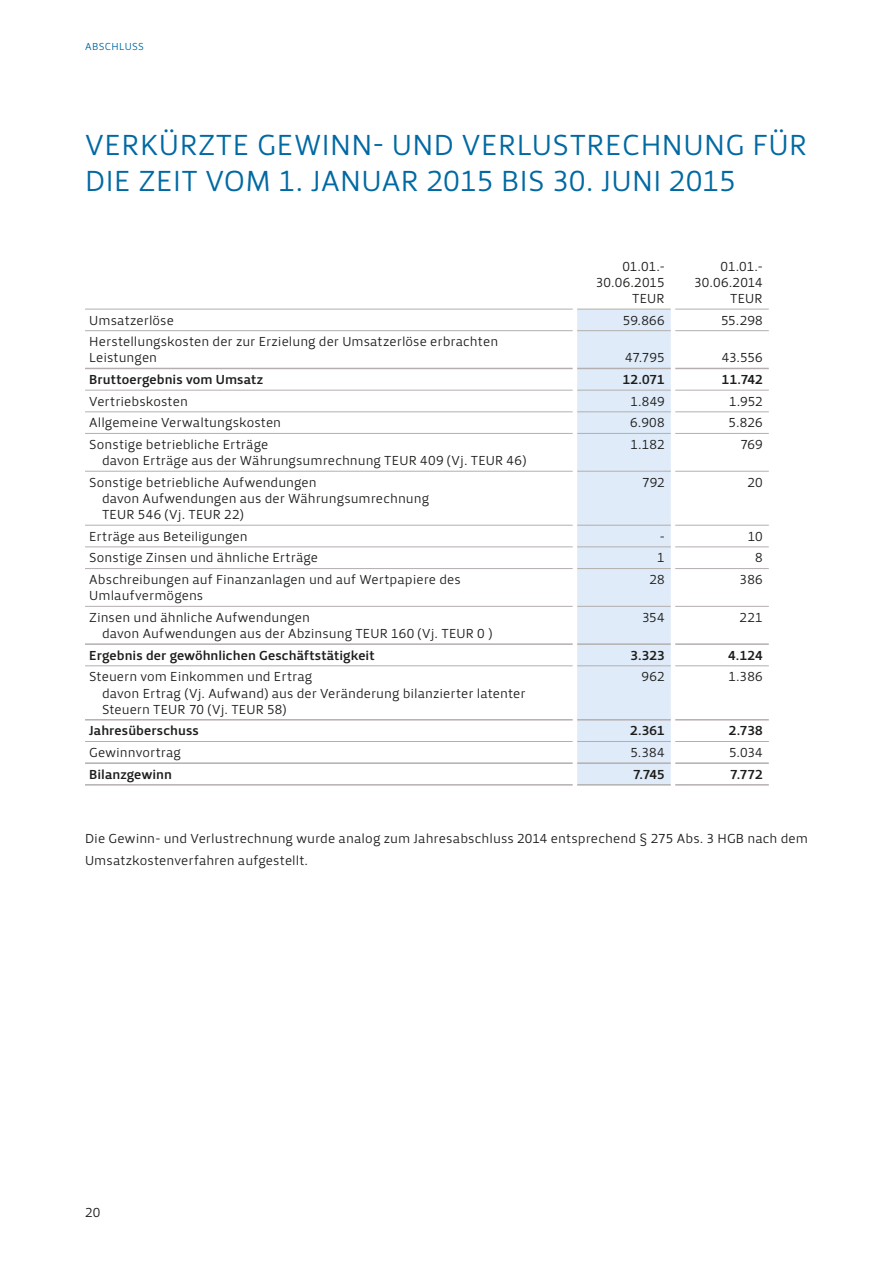
<style>
.page{position:relative;width:893px;height:1263px;background:#fff}
.page>*{position:absolute;margin:0;border:0;box-sizing:border-box;transform-origin:0 0}
.t1{font:30px/36px "Priva Pro One";letter-spacing:.015em;color:#0069a3}
.t2{font:13.5px/16.2px "Priva Pro One";color:#1d1d1b}
.t3{font:13.5px "Priva Pro Three";letter-spacing:.005em;color:#1d1d1b}
.t4{font:10.5px "Priva Pro One";letter-spacing:.03em;color:#0069a3}
</style>
<div class="page">
<div style="left:577px;top:310px;width:94px;height:474px;background:#dfebf9"></div>
<hr style="left:85px;top:309px;width:488px;height:1px;background:#b4afae">
<hr style="left:577px;top:309px;width:94px;height:1px;background:#b4afae">
<hr style="left:675px;top:309px;width:94px;height:1px;background:#b4afae">
<hr style="left:85px;top:330px;width:488px;height:1px;background:#b4afae">
<hr style="left:577px;top:330px;width:94px;height:1px;background:#b4afae">
<hr style="left:675px;top:330px;width:94px;height:1px;background:#b4afae">
<hr style="left:85px;top:390px;width:488px;height:1px;background:#b4afae">
<hr style="left:577px;top:390px;width:94px;height:1px;background:#b4afae">
<hr style="left:675px;top:390px;width:94px;height:1px;background:#b4afae">
<hr style="left:85px;top:411px;width:488px;height:1px;background:#b4afae">
<hr style="left:577px;top:411px;width:94px;height:1px;background:#b4afae">
<hr style="left:675px;top:411px;width:94px;height:1px;background:#b4afae">
<hr style="left:85px;top:433px;width:488px;height:1px;background:#b4afae">
<hr style="left:577px;top:433px;width:94px;height:1px;background:#b4afae">
<hr style="left:675px;top:433px;width:94px;height:1px;background:#b4afae">
<hr style="left:85px;top:471px;width:488px;height:1px;background:#b4afae">
<hr style="left:577px;top:471px;width:94px;height:1px;background:#b4afae">
<hr style="left:675px;top:471px;width:94px;height:1px;background:#b4afae">
<hr style="left:85px;top:525px;width:488px;height:1px;background:#b4afae">
<hr style="left:577px;top:525px;width:94px;height:1px;background:#b4afae">
<hr style="left:675px;top:525px;width:94px;height:1px;background:#b4afae">
<hr style="left:85px;top:547px;width:488px;height:1px;background:#b4afae">
<hr style="left:577px;top:547px;width:94px;height:1px;background:#b4afae">
<hr style="left:675px;top:547px;width:94px;height:1px;background:#b4afae">
<hr style="left:85px;top:568px;width:488px;height:1px;background:#b4afae">
<hr style="left:577px;top:568px;width:94px;height:1px;background:#b4afae">
<hr style="left:675px;top:568px;width:94px;height:1px;background:#b4afae">
<hr style="left:85px;top:606px;width:488px;height:1px;background:#b4afae">
<hr style="left:577px;top:606px;width:94px;height:1px;background:#b4afae">
<hr style="left:675px;top:606px;width:94px;height:1px;background:#b4afae">
<hr style="left:85px;top:665px;width:488px;height:1px;background:#b4afae">
<hr style="left:577px;top:665px;width:94px;height:1px;background:#b4afae">
<hr style="left:675px;top:665px;width:94px;height:1px;background:#b4afae">
<hr style="left:85px;top:741px;width:488px;height:1px;background:#b4afae">
<hr style="left:577px;top:741px;width:94px;height:1px;background:#b4afae">
<hr style="left:675px;top:741px;width:94px;height:1px;background:#b4afae">
<hr style="left:85px;top:719px;width:488px;height:2px;background:#b4afae">
<hr style="left:577px;top:719px;width:94px;height:2px;background:#b4afae">
<hr style="left:675px;top:719px;width:94px;height:2px;background:#b4afae">
<hr style="left:85px;top:762px;width:488px;height:2px;background:#b4afae">
<hr style="left:577px;top:762px;width:94px;height:2px;background:#b4afae">
<hr style="left:675px;top:762px;width:94px;height:2px;background:#b4afae">
<hr style="left:85px;top:368px;width:488px;height:1px;background:#b4afae">
<hr style="left:577px;top:368px;width:94px;height:1px;background:#b4afae">
<hr style="left:675px;top:368px;width:94px;height:1px;background:#b4afae">
<hr style="left:85px;top:784px;width:488px;height:2px;background:#b4afae">
<hr style="left:577px;top:784px;width:94px;height:2px;background:#b4afae">
<hr style="left:675px;top:784px;width:94px;height:2px;background:#b4afae">
<hr style="left:85px;top:643px;width:488px;height:2px;background:#b4afae">
<hr style="left:577px;top:643px;width:94px;height:2px;background:#b4afae">
<hr style="left:675px;top:643px;width:94px;height:2px;background:#b4afae">
<p class="t4" style="left:85px;top:43px;width:60px">ABSCHLUSS</p>
<h1 class="t1" style="left:85px;top:130px;width:724px">VERKÜRZTE GEWINN- UND VERLUSTRECHNUNG FÜR<br>DIE ZEIT VOM 1. JANUAR 2015 BIS 30. JUNI 2015</h1>
<p class="t2" style="left:596px;top:259px;width:70px;text-align:right">01.01.-<br>30.06.2015<br>TEUR</p>
<p class="t2" style="left:694px;top:259px;width:70px;text-align:right">01.01.-<br>30.06.2014<br>TEUR</p>
<p class="t2" style="left:89px;top:313px;width:86px">Umsatzerlöse</p>
<p class="t2" style="left:623px;top:313px;width:43px">59.866</p>
<p class="t2" style="left:721px;top:313px;width:43px">55.298</p>
<p class="t2" style="left:89px;top:335px;width:410px">Herstellungskosten der zur Erzielung der Umsatzerlöse erbrachten<br>Leistungen</p>
<p class="t2" style="left:625px;top:351px;width:41px">47.795</p>
<p class="t2" style="left:722px;top:351px;width:43px">43.556</p>
<p class="t3" style="left:89px;top:375px;width:175px">Bruttoergebnis vom Umsatz</p>
<p class="t3" style="left:623px;top:375px;width:44px">12.071</p>
<p class="t3" style="left:722px;top:375px;width:42px">11.742</p>
<p class="t2" style="left:89px;top:394px;width:100px">Vertriebskosten</p>
<p class="t2" style="left:630px;top:394px;width:36px">1.849</p>
<p class="t2" style="left:729px;top:394px;width:35px">1.952</p>
<p class="t2" style="left:89px;top:416px;width:193px">Allgemeine Verwaltungskosten</p>
<p class="t2" style="left:630px;top:416px;width:36px">6.908</p>
<p class="t2" style="left:728px;top:416px;width:36px">5.826</p>
<p class="t2" style="left:102px;top:438px;width:426px;text-indent:-13px">Sonstige betriebliche Erträge<br>davon Erträge aus der Währungsumrechnung TEUR 409 (Vj. TEUR 46)</p>
<p class="t2" style="left:630px;top:438px;width:36px">1.182</p>
<p class="t2" style="left:740px;top:438px;width:24px">769</p>
<p class="t2" style="left:102px;top:476px;width:329px;text-indent:-13px">Sonstige betriebliche Aufwendungen<br>davon Aufwendungen aus der Währungsumrechnung<br>TEUR 546 (Vj. TEUR 22)</p>
<p class="t2" style="left:642px;top:476px;width:24px">792</p>
<p class="t2" style="left:747px;top:476px;width:17px">20</p>
<p class="t2" style="left:89px;top:530px;width:160px">Erträge aus Beteiligungen</p>
<p class="t2" style="left:660px;top:530px;width:7px">-</p>
<p class="t2" style="left:748px;top:530px;width:17px">10</p>
<p class="t2" style="left:89px;top:551px;width:230px">Sonstige Zinsen und ähnliche Erträge</p>
<p class="t2" style="left:657px;top:551px;width:9px">1</p>
<p class="t2" style="left:755px;top:551px;width:9px">8</p>
<p class="t2" style="left:89px;top:573px;width:373px">Abschreibungen auf Finanzanlagen und auf Wertpapiere des<br>Umlaufvermögens</p>
<p class="t2" style="left:649px;top:573px;width:17px">28</p>
<p class="t2" style="left:739px;top:573px;width:25px">386</p>
<p class="t2" style="left:102px;top:611px;width:392px;text-indent:-13px">Zinsen und ähnliche Aufwendungen<br>davon Aufwendungen aus der Abzinsung TEUR 160 (Vj. TEUR 0 )</p>
<p class="t2" style="left:642px;top:611px;width:24px">354</p>
<p class="t2" style="left:739px;top:611px;width:25px">221</p>
<p class="t3" style="left:89px;top:650px;width:287px">Ergebnis der gewöhnlichen Geschäftstätigkeit</p>
<p class="t3" style="left:630px;top:650px;width:36px">3.323</p>
<p class="t3" style="left:728px;top:650px;width:36px">4.124</p>
<p class="t2" style="left:102px;top:670px;width:425px;text-indent:-13px">Steuern vom Einkommen und Ertrag<br>davon Ertrag (Vj. Aufwand) aus der Veränderung bilanzierter latenter<br>Steuern TEUR 70 (Vj. TEUR 58)</p>
<p class="t2" style="left:641px;top:670px;width:25px">962</p>
<p class="t2" style="left:728px;top:670px;width:36px">1.386</p>
<p class="t3" style="left:89px;top:726px;width:111px">Jahresüberschuss</p>
<p class="t3" style="left:630px;top:726px;width:36px">2.361</p>
<p class="t3" style="left:729px;top:726px;width:36px">2.738</p>
<p class="t2" style="left:89px;top:746px;width:93px">Gewinnvortrag</p>
<p class="t2" style="left:630px;top:746px;width:36px">5.384</p>
<p class="t2" style="left:729px;top:746px;width:35px">5.034</p>
<p class="t3" style="left:89px;top:769px;width:84px">Bilanzgewinn</p>
<p class="t3" style="left:633px;top:769px;width:33px">7.745</p>
<p class="t3" style="left:730px;top:769px;width:34px">7.772</p>
<p class="t2" style="left:85px;top:828px;width:724px;line-height:22.5px">Die Gewinn- und Verlustrechnung wurde analog zum Jahresabschluss 2014 entsprechend § 275 Abs. 3 HGB nach dem<br>Umsatzkostenverfahren aufgestellt.</p>
<p class="t2" style="left:85px;top:1206px;width:17px">20</p>
</div>
